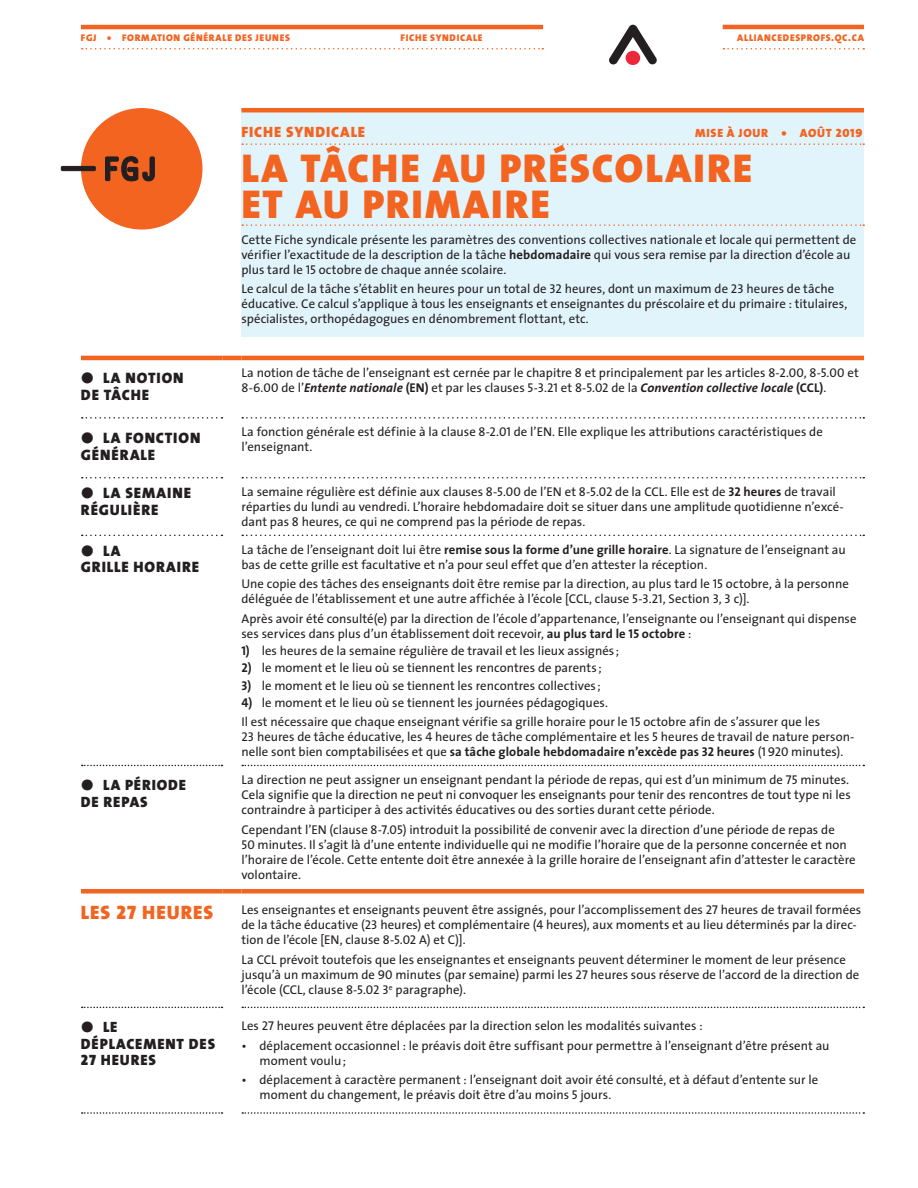
<style>
.page{position:relative;width:918px;height:1188px;background:#fff}
.page>*{position:absolute;margin:0;border:0;box-sizing:border-box;transform-origin:0 0}
.t1{font:40.5px/36px "The Sans Black Caps";letter-spacing:.045em;color:#f36421}
.t2{font:19.5px "The Sans Black Caps";letter-spacing:.055em;color:#f36421}
.t3{font:15.15px/16.6px "The Sans Black Caps";letter-spacing:.06em;color:#231f20}
.t4{font:15px/16.5px "The Sans Black Caps";letter-spacing:.06em;color:#231f20}
.t5{font:15px "The Sans Black Caps";letter-spacing:.06em;color:#f36421}
.t6{font:12.75px/15px "The Sans";color:#231f20}
.t7{font:12px "The Sans Black Caps";letter-spacing:.065em;color:#f36421}
.t8{font:9.75px "The Sans Black Caps";letter-spacing:.07em;color:#f36421}
.s1{font-weight:700}
.s2{font-family:"The Sans Caps"}
.s3{font-family:"The Sans Black Expert"}
.s4{font-weight:700;font-style:italic}
.s5{font-family:"The Sans Bold Caps"}
</style>
<div class="page">
<div style="left:241px;top:108px;width:623px;height:229px;background:#e1f4fc"></div>
<svg style="left:242px;top:143px;width:622px;height:2px"></svg>
<svg style="left:242px;top:224px;width:622px;height:2px"></svg>
<hr style="left:241px;top:108px;width:623px;height:4px;background:#f36421">
<hr style="left:81px;top:25px;width:462px;height:4px;background:#f36421">
<hr style="left:723px;top:25px;width:141px;height:4px;background:#f36421">
<svg style="left:82px;top:48px;width:461px;height:2px"></svg>
<svg style="left:723px;top:48px;width:141px;height:2px"></svg>
<svg style="left:609px;top:25px;width:48px;height:40px"></svg>
<div style="left:81px;top:108px;width:121px;height:122px;background:#f36421;border-radius:50%"></div>
<svg style="left:105px;top:156px;width:50px;height:25px"></svg>
<div style="left:61px;top:166px;width:34px;height:5px;background:#231f20"></div>
<div style="left:61px;top:166px;width:34px;height:5px;border:1px solid #231f20"></div>
<svg style="left:242px;top:1112px;width:622px;height:2px"></svg>
<svg style="left:82px;top:417px;width:140px;height:2px"></svg>
<hr style="left:81px;top:356px;width:141px;height:4px;background:#f36421">
<hr style="left:222px;top:356px;width:19px;height:4px;background:#f36421">
<hr style="left:241px;top:356px;width:623px;height:4px;background:#f36421">
<svg style="left:242px;top:417px;width:622px;height:2px"></svg>
<svg style="left:82px;top:477px;width:140px;height:1px"></svg>
<svg style="left:242px;top:477px;width:622px;height:1px"></svg>
<svg style="left:82px;top:535px;width:140px;height:1px"></svg>
<svg style="left:242px;top:535px;width:622px;height:1px"></svg>
<svg style="left:242px;top:765px;width:622px;height:1px"></svg>
<svg style="left:82px;top:765px;width:140px;height:1px"></svg>
<div style="left:81px;top:889px;width:141px;height:5px;background:#f36421"></div>
<div style="left:241px;top:889px;width:623px;height:5px;background:#f36421"></div>
<svg style="left:242px;top:1007px;width:622px;height:1px"></svg>
<div style="left:222px;top:889px;width:19px;height:5px;background:#f36421"></div>
<svg style="left:82px;top:1007px;width:140px;height:1px"></svg>
<svg style="left:82px;top:1112px;width:140px;height:2px"></svg>
<p class="t8" style="left:81px;top:32px;width:210px">FGJ • FORMATION GÉNÉRALE DES JEUNES</p>
<p class="t8" style="left:401px;top:32px;width:83px">FICHE SYNDICALE</p>
<p class="t8" style="left:737px;top:32px;width:128px">ALLIANCEDESPROFS.QC.CA</p>
<p class="t5" style="left:241px;top:122px;width:125px">FICHE SYNDICALE</p>
<p class="t7" style="left:695px;top:125px;width:169px">MISE À JOUR • AOÛT 2019</p>
<h1 class="t1" style="left:241px;top:150px;width:512px">LA TÂCHE AU PRÉSCOLAIRE<br>ET AU PRIMAIRE</h1>
<p class="t6" style="left:241px;top:232px;width:616px">Cette Fiche syndicale présente les paramètres des conventions collectives nationale et locale qui permettent de vérifier l’exactitude de la description de la tâche <span class="s1">hebdomadaire</span> qui vous sera remise par la direction d’école au plus tard le <span class="s2">15</span> octobre de chaque année scolaire.</p>
<p class="t6" style="left:241px;top:282px;width:607px">Le calcul de la tâche s’établit en heures pour un total de <span class="s2">32</span> heures, dont un maximum de <span class="s2">23</span> heures de tâche éducative. Ce calcul s’applique à tous les enseignants et enseignantes du préscolaire et du primaire : titulaires, spécialistes, orthopédagogues en dénombrement flottant, etc.</p>
<p class="t3" style="left:81px;top:370px;width:104px"><span class="s3">ö</span> LA NOTION<br>DE TÂCHE</p>
<p class="t6" style="left:241px;top:365px;width:619px">La notion de tâche de l’enseignant est cernée par le chapitre <span class="s2">8</span> et principalement par les articles <span class="s2">8</span>-<span class="s2">2</span>.<span class="s2">00</span>, <span class="s2">8</span>-<span class="s2">5</span>.<span class="s2">00</span> et<br><span class="s2">8</span>-<span class="s2">6</span>.<span class="s2">00</span> de l’<span class="s4">Entente nationale</span> <span class="s1">(EN)</span> et par les clauses <span class="s2">5</span>-<span class="s2">3</span>.<span class="s2">21</span> et <span class="s2">8</span>-<span class="s2">5</span>.<span class="s2">02</span> de la <span class="s4">Convention collective locale</span> <span class="s1">(CCL)</span>.</p>
<p class="t3" style="left:81px;top:430px;width:121px"><span class="s3">ö</span> LA FONCTION<br>GÉNÉRALE</p>
<p class="t6" style="left:241px;top:425px;width:583px">La fonction générale est définie à la clause <span class="s2">8</span>-<span class="s2">2</span>.<span class="s2">01</span> de l’EN. Elle explique les attributions caractéristiques de l’enseignant.</p>
<p class="t3" style="left:81px;top:485px;width:111px"><span class="s3">ö</span> LA SEMAINE<br>RÉGULIÈRE</p>
<p class="t6" style="left:241px;top:485px;width:604px">La semaine régulière est définie aux clauses <span class="s2">8</span>-<span class="s2">5</span>.<span class="s2">00</span> de l’EN et <span class="s2">8</span>-<span class="s2">5</span>.<span class="s2">02</span> de la CCL. Elle est de <span class="s5">32</span> <span class="s1">heures</span> de travail réparties du lundi au vendredi. L’horaire hebdomadaire doit se situer dans une amplitude quotidienne n’excé&shy;dant pas <span class="s2">8</span> heures, ce qui ne comprend pas la période de repas.</p>
<p class="t3" style="left:81px;top:542px;width:120px"><span class="s3">ö</span> LA<br>GRILLE HORAIRE</p>
<p class="t6" style="left:241px;top:542px;width:606px">La tâche de l’enseignant doit lui être <span class="s1">remise sous la forme d’une grille horaire</span>. La signature de l’enseignant au bas de cette grille est facultative et n’a pour seul effet que d’en attester la réception.</p>
<p class="t6" style="left:241px;top:577px;width:609px">Une copie des tâches des enseignants doit être remise par la direction, au plus tard le <span class="s2">15</span> octobre, à la personne déléguée de l’établissement et une autre affichée à l’école [CCL, clause <span class="s2">5</span>-<span class="s2">3</span>.<span class="s2">21</span>, Section <span class="s2">3</span>, <span class="s2">3</span> c)].</p>
<p class="t6" style="left:241px;top:611px;width:617px">Après avoir été consulté(e) par la direction de l’école d’appartenance, l’enseignante ou l’enseignant qui dispense ses services dans plus d’un établissement doit recevoir, <span class="s1">au plus tard le</span> <span class="s5">15</span> <span class="s1">octobre</span> :</p>
<p class="t6" style="left:241px;top:643px;width:379px"><span class="s5">1)</span> les heures de la semaine régulière de travail et les lieux assignés ;</p>
<p class="t6" style="left:241px;top:661px;width:362px"><span class="s5">2)</span> le moment et le lieu où se tiennent les rencontres de parents ;</p>
<p class="t6" style="left:241px;top:678px;width:361px"><span class="s5">3)</span> le moment et le lieu où se tiennent les rencontres collectives ;</p>
<p class="t6" style="left:241px;top:693px;width:580px;line-height:19.5px"><span class="s5">4)</span> le moment et le lieu où se tiennent les journées pédagogiques.<br>Il est nécessaire que chaque enseignant vérifie sa grille horaire pour le <span class="s2">15</span> octobre afin de s’assurer que les</p>
<p class="t6" style="left:241px;top:730px;width:614px"><span class="s2">23</span> heures de tâche éducative, les <span class="s2">4</span> heures de tâche complémentaire et les <span class="s2">5</span> heures de travail de nature person&shy;nelle sont bien comptabilisées et que <span class="s1">sa tâche globale hebdomadaire n’excède pas</span> <span class="s5">32</span> <span class="s1">heures</span> (<span class="s2">1920</span> minutes).</p>
<p class="t4" style="left:81px;top:777px;width:107px"><span class="s3">ö</span> LA PÉRIODE<br>DE REPAS</p>
<p class="t6" style="left:241px;top:772px;width:611px">La direction ne peut assigner un enseignant pendant la période de repas, qui est d’un minimum de <span class="s2">75</span> minutes.<br>Cela signifie que la direction ne peut ni convoquer les enseignants pour tenir des rencontres de tout type ni les contraindre à participer à des activités éducatives ou des sorties durant cette période.</p>
<p class="t6" style="left:241px;top:822px;width:616px">Cependant l’EN (clause <span class="s2">8</span>-<span class="s2">7</span>.<span class="s2">05</span>) introduit la possibilité de convenir avec la direction d’une période de repas de<br><span class="s2">50</span> minutes. Il s’agit là d’une entente individuelle qui ne modifie l’horaire que de la personne concernée et non l’horaire de l’école. Cette entente doit être annexée à la grille horaire de l’enseignant afin d’attester le caractère volontaire.</p>
<h2 class="t2" style="left:81px;top:900px;width:134px">LES 27 HEURES</h2>
<p class="t6" style="left:241px;top:903px;width:621px">Les enseignantes et enseignants peuvent être assignés, pour l’accomplissement des <span class="s2">27</span> heures de travail formées de la tâche éducative (<span class="s2">23</span> heures) et complémentaire (<span class="s2">4</span> heures), aux moments et au lieu déterminés par la direc&shy;tion de l’école [EN, clause <span class="s2">8</span>-<span class="s2">5</span>.<span class="s2">02</span> A) et C)].</p>
<p class="t6" style="left:241px;top:952px;width:619px">La CCL prévoit toutefois que les enseignantes et enseignants peuvent déterminer le moment de leur présence jusqu’à un maximum de <span class="s2">90</span> minutes (par semaine) parmi les <span class="s2">27</span> heures sous réserve de l’accord de la direction de l’école (CCL, clause <span class="s2">8</span>-<span class="s2">5</span>.<span class="s2">02 3</span><sup>e</sup> paragraphe).</p>
<p class="t4" style="left:81px;top:1019px;width:136px"><span class="s3">ö</span> LE<br>DÉPLACEMENT DES<br>27 HEURES</p>
<p class="t6" style="left:241px;top:1019px;width:463px">Les <span class="s2">27</span> heures peuvent être déplacées par la direction selon les modalités suivantes :</p>
<p class="t6" style="left:259px;top:1038px;width:572px;text-indent:-18px">• déplacement occasionnel : le préavis doit être suffisant pour permettre à l’enseignant d’être présent au moment voulu;</p>
<p class="t6" style="left:259px;top:1073px;width:560px;text-indent:-18px">• déplacement à caractère permanent : l’enseignant doit avoir été consulté, et à défaut d’entente sur le moment du changement, le préavis doit être d’au moins <span class="s2">5</span> jours.</p>
</div>
